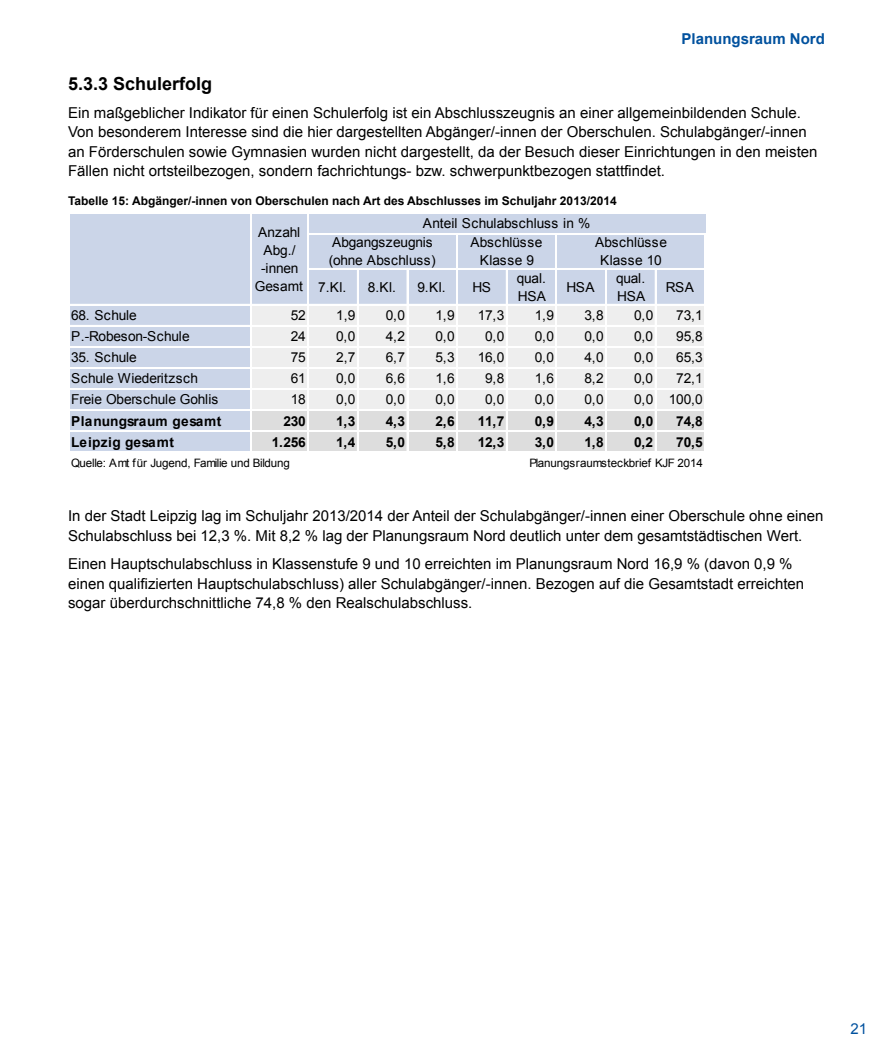
<style>
.page{position:relative;width:893px;height:1063px;background:#fff}
.page>*{position:absolute;margin:0;border:0;box-sizing:border-box;transform-origin:0 0}
.t1{font:700 18px "Arial";color:#000}
.t2{font:15px/19.5px "Arial";color:#000}
.t3{font:700 15px "Arial";color:#00519e}
.t4{font:15px "Arial";color:#00519e}
.t5{font:13.65px/17.9px "Arial";letter-spacing:-.02em;color:#000}
.t6{font:700 13.65px "Arial";letter-spacing:.005em;color:#000}
.t7{font:13.65px "Arial";letter-spacing:.01em;color:#000}
.t8{font:13.65px/17.9px "Arial";letter-spacing:.025em;color:#000;text-align:center}
.t9{font:700 13.65px "Arial";letter-spacing:.03em;color:#000}
.t10{font:700 12px "Arial";color:#000}
.t11{font:11.55px "Arial";letter-spacing:-.01em;color:#000}
</style>
<div class="page">
<div style="left:69px;top:214px;width:637px;height:91px;background:#cbd5e8"></div>
<div style="left:69px;top:304px;width:183px;height:22px;background:#cbd5e8"></div>
<div style="left:251px;top:304px;width:455px;height:22px;background:#eee"></div>
<div style="left:69px;top:325px;width:183px;height:23px;background:#cbd5e8"></div>
<div style="left:251px;top:325px;width:455px;height:23px;background:#eee"></div>
<div style="left:69px;top:346px;width:183px;height:23px;background:#cbd5e8"></div>
<div style="left:251px;top:346px;width:455px;height:23px;background:#eee"></div>
<div style="left:69px;top:368px;width:183px;height:22px;background:#cbd5e8"></div>
<div style="left:251px;top:368px;width:455px;height:22px;background:#eee"></div>
<div style="left:69px;top:389px;width:183px;height:22px;background:#cbd5e8"></div>
<div style="left:251px;top:389px;width:455px;height:22px;background:#eee"></div>
<div style="left:69px;top:410px;width:183px;height:43px;background:#cbd5e8"></div>
<div style="left:251px;top:410px;width:455px;height:43px;background:#ddd"></div>
<hr style="left:250px;top:214px;width:1px;height:239px;background:#fff">
<hr style="left:251px;top:214px;width:1px;height:239px;background:#fff">
<hr style="left:307px;top:214px;width:1px;height:239px;background:#fff">
<hr style="left:308px;top:214px;width:1px;height:239px;background:#fff">
<hr style="left:357px;top:270px;width:1px;height:183px;background:#fff">
<hr style="left:407px;top:270px;width:1px;height:183px;background:#fff">
<hr style="left:456px;top:235px;width:1px;height:218px;background:#fff">
<hr style="left:457px;top:235px;width:1px;height:218px;background:#fff">
<hr style="left:506px;top:270px;width:1px;height:183px;background:#fff">
<hr style="left:556px;top:235px;width:1px;height:218px;background:#fff">
<hr style="left:605px;top:270px;width:1px;height:183px;background:#fff">
<hr style="left:606px;top:270px;width:1px;height:183px;background:#fff">
<hr style="left:655px;top:270px;width:1px;height:183px;background:#fff">
<hr style="left:705px;top:235px;width:1px;height:218px;background:#fff">
<hr style="left:309px;top:233px;width:397px;height:1px;background:#fff">
<hr style="left:309px;top:234px;width:397px;height:1px;background:#fff">
<hr style="left:309px;top:268px;width:397px;height:2px;background:#fff">
<hr style="left:69px;top:304px;width:637px;height:1px;background:#fff">
<hr style="left:69px;top:325px;width:637px;height:1px;background:#fff">
<hr style="left:69px;top:346px;width:637px;height:2px;background:#fff">
<hr style="left:69px;top:367px;width:637px;height:1px;background:#fff">
<hr style="left:69px;top:368px;width:637px;height:1px;background:#fff">
<hr style="left:69px;top:388px;width:637px;height:1px;background:#fff">
<hr style="left:69px;top:389px;width:637px;height:1px;background:#fff">
<hr style="left:69px;top:409px;width:637px;height:1px;background:#fff">
<hr style="left:69px;top:410px;width:637px;height:1px;background:#fff">
<hr style="left:69px;top:431px;width:637px;height:1px;background:#fff">
<hr style="left:69px;top:452px;width:637px;height:1px;background:#fff">
<p class="t3" style="left:682px;top:28px;width:145px">Planungsraum Nord</p>
<p class="t1" style="left:68px;top:71px;width:146px">5.3.3 Schulerfolg</p>
<p class="t2" style="left:68px;top:103px;width:751px">Ein maßgeblicher Indikator für einen Schulerfolg ist ein Abschlusszeugnis an einer allgemeinbildenden Schule.<br>Von besonderem Interesse sind die hier dargestellten Abgänger/-innen der Oberschulen. Schulabgänger/-innen an Förderschulen sowie Gymnasien wurden nicht dargestellt, da der Besuch dieser Einrichtungen in den meisten Fällen nicht ortsteilbezogen, sondern fachrichtungs- bzw. schwerpunktbezogen stattfindet.</p>
<p class="t10" style="left:68px;top:192px;width:550px">Tabelle 15: Abgänger/-innen von Oberschulen nach Art des Abschlusses im Schuljahr 2013/2014</p>
<p class="t7" style="left:423px;top:215px;width:169px">Anteil Schulabschluss in %</p>
<p class="t5" style="left:255px;top:223px;width:50px;text-align:center">Anzahl<br>Abg./ -innen<br>Gesamt</p>
<p class="t5" style="left:329px;top:234px;width:108px">Abgangszeugnis (ohne Abschluss)</p>
<p class="t8" style="left:470px;top:234px;width:73px">Abschlüsse<br>Klasse 9</p>
<p class="t8" style="left:595px;top:234px;width:73px">Abschlüsse<br>Klasse 10</p>
<p class="t5" style="left:318px;top:278px;width:30px">7.Kl.</p>
<p class="t5" style="left:368px;top:278px;width:30px">8.Kl.</p>
<p class="t5" style="left:418px;top:278px;width:30px">9.Kl.</p>
<p class="t5" style="left:472px;top:278px;width:20px">HS</p>
<p class="t5" style="left:517px;top:270px;width:31px">qual.<br>HSA</p>
<p class="t5" style="left:566px;top:278px;width:30px">HSA</p>
<p class="t5" style="left:616px;top:270px;width:31px">qual.<br>HSA</p>
<p class="t5" style="left:666px;top:278px;width:30px">RSA</p>
<p class="t5" style="left:71px;top:307px;width:67px">68. Schule</p>
<p class="t5" style="left:291px;top:307px;width:17px">52</p>
<p class="t5" style="left:336px;top:307px;width:21px">1,9</p>
<p class="t5" style="left:386px;top:307px;width:21px">0,0</p>
<p class="t5" style="left:436px;top:307px;width:21px">1,9</p>
<p class="t5" style="left:478px;top:307px;width:28px">17,3</p>
<p class="t5" style="left:535px;top:307px;width:21px">1,9</p>
<p class="t5" style="left:584px;top:307px;width:21px">3,8</p>
<p class="t5" style="left:634px;top:307px;width:21px">0,0</p>
<p class="t5" style="left:676px;top:307px;width:28px">73,1</p>
<p class="t5" style="left:71px;top:328px;width:120px">P.-Robeson-Schule</p>
<p class="t5" style="left:291px;top:328px;width:17px">24</p>
<p class="t5" style="left:336px;top:328px;width:21px">0,0</p>
<p class="t5" style="left:386px;top:328px;width:21px">4,2</p>
<p class="t5" style="left:435px;top:328px;width:21px">0,0</p>
<p class="t5" style="left:485px;top:328px;width:21px">0,0</p>
<p class="t5" style="left:535px;top:328px;width:21px">0,0</p>
<p class="t5" style="left:584px;top:328px;width:21px">0,0</p>
<p class="t5" style="left:634px;top:328px;width:21px">0,0</p>
<p class="t5" style="left:676px;top:328px;width:28px">95,8</p>
<p class="t5" style="left:71px;top:349px;width:67px">35. Schule</p>
<p class="t5" style="left:291px;top:349px;width:17px">75</p>
<p class="t5" style="left:336px;top:349px;width:21px">2,7</p>
<p class="t5" style="left:386px;top:349px;width:21px">6,7</p>
<p class="t5" style="left:436px;top:349px;width:21px">5,3</p>
<p class="t5" style="left:478px;top:349px;width:28px">16,0</p>
<p class="t5" style="left:535px;top:349px;width:21px">0,0</p>
<p class="t5" style="left:584px;top:349px;width:21px">4,0</p>
<p class="t5" style="left:634px;top:349px;width:21px">0,0</p>
<p class="t5" style="left:676px;top:349px;width:28px">65,3</p>
<p class="t7" style="left:71px;top:370px;width:128px">Schule Wiederitzsch</p>
<p class="t5" style="left:291px;top:370px;width:17px">61</p>
<p class="t5" style="left:336px;top:370px;width:21px">0,0</p>
<p class="t5" style="left:386px;top:370px;width:21px">6,6</p>
<p class="t5" style="left:435px;top:370px;width:21px">1,6</p>
<p class="t5" style="left:485px;top:370px;width:21px">9,8</p>
<p class="t5" style="left:535px;top:370px;width:21px">1,6</p>
<p class="t5" style="left:584px;top:370px;width:21px">8,2</p>
<p class="t5" style="left:634px;top:370px;width:21px">0,0</p>
<p class="t5" style="left:676px;top:370px;width:28px">72,1</p>
<p class="t5" style="left:71px;top:391px;width:149px">Freie Oberschule Gohlis</p>
<p class="t5" style="left:291px;top:391px;width:17px">18</p>
<p class="t5" style="left:336px;top:391px;width:21px">0,0</p>
<p class="t5" style="left:386px;top:391px;width:21px">0,0</p>
<p class="t5" style="left:436px;top:391px;width:21px">0,0</p>
<p class="t5" style="left:485px;top:391px;width:21px">0,0</p>
<p class="t5" style="left:535px;top:391px;width:21px">0,0</p>
<p class="t5" style="left:584px;top:391px;width:21px">0,0</p>
<p class="t5" style="left:634px;top:391px;width:70px">0,0 100,0</p>
<p class="t6" style="left:71px;top:412px;width:152px">Planungsraum gesamt</p>
<p class="t6" style="left:283px;top:412px;width:24px">230</p>
<p class="t6" style="left:336px;top:412px;width:21px">1,3</p>
<p class="t6" style="left:386px;top:412px;width:21px">4,3</p>
<p class="t6" style="left:435px;top:412px;width:21px">2,6</p>
<p class="t6" style="left:478px;top:412px;width:28px">11,7</p>
<p class="t6" style="left:535px;top:412px;width:21px">0,9</p>
<p class="t6" style="left:584px;top:412px;width:21px">4,3</p>
<p class="t6" style="left:634px;top:412px;width:21px">0,0</p>
<p class="t6" style="left:676px;top:412px;width:28px">74,8</p>
<p class="t9" style="left:71px;top:433px;width:104px">Leipzig gesamt</p>
<p class="t6" style="left:272px;top:433px;width:36px">1.256</p>
<p class="t6" style="left:336px;top:433px;width:21px">1,4</p>
<p class="t6" style="left:386px;top:433px;width:21px">5,0</p>
<p class="t6" style="left:435px;top:433px;width:21px">5,8</p>
<p class="t6" style="left:478px;top:433px;width:28px">12,3</p>
<p class="t6" style="left:535px;top:433px;width:21px">3,0</p>
<p class="t6" style="left:584px;top:433px;width:21px">1,8</p>
<p class="t6" style="left:634px;top:433px;width:21px">0,2</p>
<p class="t6" style="left:676px;top:433px;width:28px">70,5</p>
<p class="t11" style="left:71px;top:455px;width:220px">Quelle: Amt für Jugend, Familie und Bildung</p>
<p class="t11" style="left:529px;top:455px;width:175px">Planungsraumsteckbrief KJF 2014</p>
<p class="t2" style="left:68px;top:507px;width:757px">In der Stadt Leipzig lag im Schuljahr 2013/2014 der Anteil der Schulabgänger/-innen einer Oberschule ohne einen<br>Schulabschluss bei 12,3 %. Mit 8,2 % lag der Planungsraum Nord deutlich unter dem gesamtstädtischen Wert.</p>
<p class="t2" style="left:68px;top:555px;width:738px">Einen Hauptschulabschluss in Klassenstufe 9 und 10 erreichten im Planungsraum Nord 16,9 % (davon 0,9 % einen qualifizierten Hauptschulabschluss) aller Schulabgänger/-innen. Bezogen auf die Gesamtstadt erreichten sogar überdurchschnittliche 74,8 % den Realschulabschluss.</p>
<p class="t4" style="left:851px;top:1019px;width:18px">21</p>
</div>
